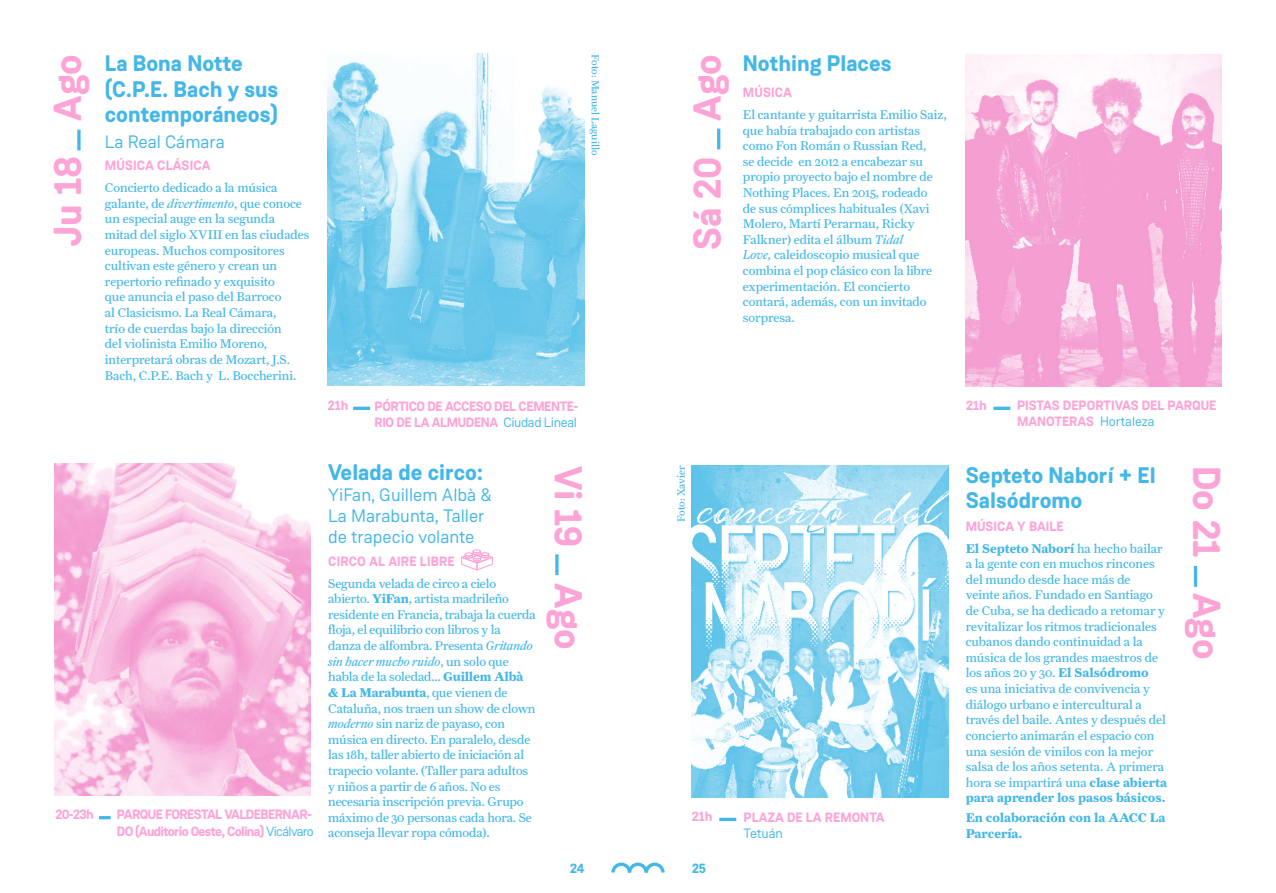
<style>
.page{position:relative;width:1276px;height:893px;background:#fff}
.page>*{position:absolute;margin:0;border:0;box-sizing:border-box;transform-origin:0 0}
.t1{font:700 39px "Weissenhof Grotesk";color:#fda4d7}
.t2{font:700 22.5px/25.5px "Weissenhof Grotesk";color:#43b7e8}
.t3{font:18px/21px "Weissenhof Grotesk";color:#43b7e8}
.t4{font:700 13.5px/16.2px "Weissenhof Grotesk";letter-spacing:-.02em;color:#fda4d7}
.t5{font:700 13.5px/16.2px "Weissenhof Grotesk";color:#fda4d7}
.t6{font:700 13.5px/16.2px "Weissenhof Grotesk";letter-spacing:-.05em;color:#fda4d7}
.t7{font:700 13.5px "Weissenhof Grotesk";letter-spacing:.01em;color:#fda4d7}
.t8{font:13.5px "Weissenhof Grotesk";letter-spacing:-.005em;color:#43b7e8}
.t9{font:700 13.5px "Weissenhof Grotesk";color:#43b7e8}
.t10{font:12.75px/15.6px "Farnham Text";color:#43b7e8}
.t11{font:700 12.75px/15.6px "Farnham Text";color:#43b7e8}
.t12{font:10.5px "Farnham Text";color:#43b7e8}
.s1{font-style:italic}
.s2{font-weight:400;color:#43b7e8}
.s3{font-weight:700}
</style>
<div class="page">
<svg style="left:611px;top:862px;width:54px;height:11px"></svg>
<hr style="left:353px;top:407px;width:17px;height:3px;background:#43b7e8">
<img style="left:328px;top:54px;width:256px;height:332px">
<svg style="left:77px;top:130px;width:4px;height:20px"></svg>
<hr style="left:555px;top:554px;width:3px;height:21px;background:#43b7e8">
<img style="left:54px;top:463px;width:257px;height:332px">
<hr style="left:1194px;top:566px;width:3px;height:21px;background:#43b7e8">
<hr style="left:993px;top:407px;width:17px;height:3px;background:#43b7e8">
<svg style="left:99px;top:816px;width:12px;height:3px"></svg>
<img style="left:965px;top:54px;width:257px;height:332px">
<hr style="left:717px;top:129px;width:3px;height:20px;background:#43b7e8">
<hr style="left:719px;top:818px;width:17px;height:3px;background:#43b7e8">
<img style="left:692px;top:466px;width:256px;height:332px">
<svg style="left:461px;top:549px;width:32px;height:21px"></svg>
<h1 class="t1" style="left:43px;top:245px;width:193px;rotate:-90deg">Ju 18 Ago</h1>
<h2 class="t2" style="left:105px;top:51px;width:175px">La Bona Notte (C.P.E. Bach y sus contemporáneos)</h2>
<h3 class="t3" style="left:105px;top:131px;width:122px">La Real Cámara</h3>
<p class="t7" style="left:105px;top:157px;width:107px">MÚSICA CLÁSICA</p>
<p class="t10" style="left:105px;top:180px;width:206px">Concierto dedicado a la música galante, de <span class="s1">divertimento</span>, que conoce un especial auge en la segunda mitad del siglo XVIII en las ciudades europeas. Muchos compositores cultivan este género y crean un repertorio refinado y exquisito<br>que anuncia el paso del Barroco<br>al Clasicismo. La Real Cámara,<br>trío de cuerdas bajo la dirección<br>del violinista Emilio Moreno, interpretará obras de Mozart, J.S.<br>Bach, C.P.E. Bach y L. Boccherini.</p>
<p class="t4" style="left:55px;top:807px;width:40px">20-23h</p>
<p class="t6" style="left:117px;top:807px;width:198px">PARQUE FORESTAL VALDEBERNAR-<br>DO (Auditorio Oeste, Colina) <span class="s2">Vicálvaro</span></p>
<p class="t12" style="left:601px;top:54px;width:103px;rotate:90deg">Foto: Manuel Laguillo</p>
<p class="t4" style="left:374px;top:399px;width:205px">PÓRTICO DE ACCESO DEL CEMENTE-<br>RIO DE LA ALMUDENA <span class="s2">Ciudad Lineal</span></p>
<h1 class="t1" style="left:593px;top:466px;width:186px;rotate:90deg">Vi 19 Ago</h1>
<p class="t4" style="left:328px;top:397px;width:22px">21h</p>
<h2 class="t2" style="left:328px;top:460px;width:156px">Velada de circo:</h2>
<h3 class="t3" style="left:328px;top:484px;width:165px">YiFan, Guillem Albà &amp;<br>La Marabunta, Taller de trapecio volante</h3>
<p class="t7" style="left:328px;top:552px;width:128px">CIRCO AL AIRE LIBRE</p>
<p class="t10" style="left:328px;top:575px;width:209px">Segunda velada de circo a cielo abierto. <span class="s3">YiFan</span>, artista madrileño residente en Francia, trabaja la cuerda floja, el equilibrio con libros y la danza de alfombra. Presenta <span class="s1">Gritando sin hacer mucho ruido</span>, un solo que habla de la soledad… <span class="s3">Guillem Albà &amp; La Marabunta</span>, que vienen de Cataluña, nos traen un show de clown <span class="s1">moderno</span> sin nariz de payaso, con música en directo. En paralelo, desde las 18h, taller abierto de iniciación al trapecio volante. (Taller para adultos y niños a partir de 6 años. No es necesaria inscripción previa. Grupo máximo de 30 personas cada hora. Se aconseja llevar ropa cómoda).</p>
<h1 class="t1" style="left:683px;top:250px;width:197px;rotate:-90deg">Sá 20 Ago</h1>
<h2 class="t2" style="left:743px;top:51px;width:150px">Nothing Places</h2>
<p class="t4" style="left:743px;top:84px;width:51px">MÚSICA</p>
<p class="t10" style="left:743px;top:107px;width:205px">El cantante y guitarrista Emilio Saiz, que había trabajado con artistas como Fon Román o Russian Red,<br>se decide en 2012 a encabezar su propio proyecto bajo el nombre de<br>Nothing Places. En 2015, rodeado<br>de sus cómplices habituales (Xavi<br>Molero, Martí Perarnau, Ricky<br>Falkner) edita el álbum <span class="s1">Tidal<br>Love,</span> caleidoscopio musical que combina el pop clásico con la libre experimentación. El concierto contará, además, con un invitado sorpresa.</p>
<p class="t12" style="left:675px;top:522px;width:58px;rotate:-90deg">Foto: Xavier</p>
<p class="t4" style="left:692px;top:808px;width:22px">21h</p>
<p class="t5" style="left:743px;top:810px;width:143px">PLAZA DE LA REMONTA</p>
<p class="t8" style="left:743px;top:825px;width:41px">Tetuán</p>
<p class="t9" style="left:570px;top:860px;width:16px">24</p>
<p class="t9" style="left:692px;top:860px;width:16px">25</p>
<p class="t4" style="left:966px;top:397px;width:22px">21h</p>
<p class="t5" style="left:1017px;top:397px;width:201px">PISTAS DEPORTIVAS DEL PARQUE<br>MANOTERAS <span class="s2">Hortaleza</span></p>
<h2 class="t2" style="left:965px;top:462px;width:191px">Septeto Naborí + El<br>Salsódromo</h2>
<p class="t5" style="left:965px;top:518px;width:100px">MÚSICA Y BAILE</p>
<p class="t10" style="left:965px;top:540px;width:203px"><span class="s3">El Septeto Naborí</span> ha hecho bailar a la gente con en muchos rincones del mundo desde hace más de veinte años. Fundado en Santiago de Cuba, se ha dedicado a retomar y revitalizar los ritmos tradicionales cubanos dando continuidad a la música de los grandes maestros de los años 20 y 30. <span class="s3">El Salsódromo<br></span>es una iniciativa de convivencia y diálogo urbano e intercultural a través del baile. Antes y después del concierto animarán el espacio con una sesión de vinilos con la mejor salsa de los años setenta. A primera hora se impartirá una <span class="s3">clase abierta para aprender los pasos básicos.</span></p>
<p class="t11" style="left:965px;top:810px;width:201px">En colaboración con la AACC La<br>Parcería.</p>
<h1 class="t1" style="left:1231px;top:466px;width:195px;rotate:90deg">Do 21 Ago</h1>
</div>
